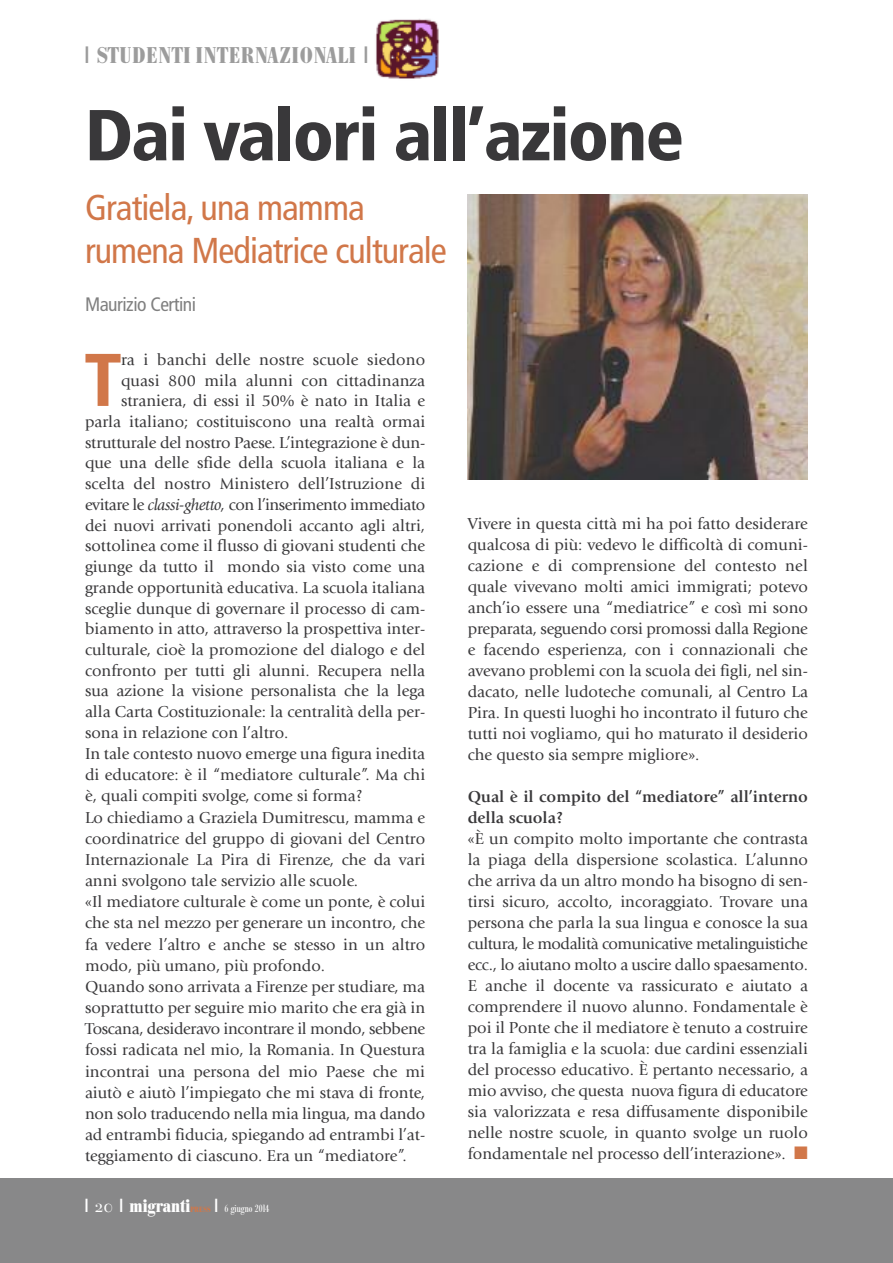
<style>
.page{position:relative;width:893px;height:1263px;background:#fff}
.page>*{position:absolute;margin:0;border:0;box-sizing:border-box;transform-origin:0 0}
.t1{font:900 condensed 72px "Frutiger";letter-spacing:-.025em;color:#39383a}
.t2{font:700 condensed 72px "Univers";color:#d17749}
.t3{font:condensed 36px/43.2px "Frutiger";letter-spacing:-.025em;color:#d17749}
.t4{font:700 condensed 22.5px "Bodoni BE";letter-spacing:.03em;color:#9c9c9c}
.t5{font:condensed 19.5px "Frutiger";letter-spacing:-.025em;color:#808080}
.t6{font:700 condensed 18px "Bodoni BE";color:#fff}
.t7{font:16.5px/21px "Giovanni";color:#39383a;text-align:justify}
.t8{font:700 16.5px/21px "Giovanni";color:#39383a}
.t9{font:16.5px "Giovanni";letter-spacing:-.03em;color:#39383a}
.t10{font:16.5px "Giovanni";letter-spacing:-.02em;color:#39383a}
.t11{font:condensed 10.5px "Bodoni BE";color:#fff}
.t12{font:700 condensed 7.5px "Bodoni BE";letter-spacing:.04em;color:#d17749}
.s1{font-family:"False Positive BRK";font-weight:400;font-stretch:normal}
.s2{color:#333}
.s3{font-style:italic}
.s4{font-family:"Bauer Bodoni Roman SC";font-weight:400;font-stretch:normal}
.s5{font-family:"False Positive BRK";font-stretch:normal;font-size:18px}
.s6{color:#d17749}
</style>
<div class="page">
<div style="left:0;top:1178px;width:893px;height:85px;background:#888889"></div>
<img style="left:468px;top:194px;width:340px;height:286px">
<img style="left:376px;top:19px;width:64px;height:60px">
<h3 class="t4" style="left:85px;top:47px;width:284px"><span class="s1">1</span> STUDENTI INTERNAZIONALI <span class="s1">1</span></h3>
<h1 class="t1" style="left:85px;top:106px;width:601px">Dai valori all’azione</h1>
<h2 class="t3" style="left:85px;top:188px;width:363px">Gratiela, una mamma rumena Mediatrice culturale</h2>
<p class="t5" style="left:85px;top:296px;width:113px">Maurizio Certini</p>
<h1 class="t2" style="left:85px;top:354px;width:38px">T</h1>
<p class="t7" style="left:121px;top:350px;width:306px"><span class="s2">r</span>a i banchi delle nostre scuole siedono</p>
<p class="t7" style="left:121px;top:371px;width:306px">quasi 800 mila alunni con cittadinanza</p>
<p class="t7" style="left:121px;top:392px;width:306px">straniera, di essi il 50% è nato in Italia e</p>
<p class="t7" style="left:85px;top:412px;width:342px">parla italiano; costituiscono una realtà ormai</p>
<p class="t7" style="left:85px;top:433px;width:342px">strutturale del nostro Paese. L’integrazione è dun-</p>
<p class="t7" style="left:85px;top:454px;width:342px">que una delle sfide della scuola italiana e la</p>
<p class="t7" style="left:85px;top:474px;width:342px">scelta del nostro Ministero dell’Istruzione di</p>
<p class="t9" style="left:85px;top:498px;width:342px">evitare le <span class="s3">classi-ghetto,</span> con l’inserimento immediato</p>
<p class="t7" style="left:85px;top:516px;width:342px">dei nuovi arrivati ponendoli accanto agli altri,</p>
<p class="t7" style="left:85px;top:537px;width:342px">sottolinea come il flusso di giovani studenti che</p>
<p class="t7" style="left:85px;top:557px;width:342px">giunge da tutto il mondo sia visto come una</p>
<p class="t7" style="left:85px;top:578px;width:342px">grande opportunità educativa. La scuola italiana</p>
<p class="t7" style="left:85px;top:599px;width:342px">sceglie dunque di governare il processo di cam-</p>
<p class="t7" style="left:85px;top:620px;width:342px">biamento in atto, attraverso la prospettiva inter-</p>
<p class="t7" style="left:85px;top:640px;width:342px">culturale, cioè la promozione del dialogo e del</p>
<p class="t7" style="left:85px;top:661px;width:342px">confronto per tutti gli alunni. Recupera nella</p>
<p class="t7" style="left:85px;top:682px;width:342px">sua azione la visione personalista che la lega</p>
<p class="t7" style="left:85px;top:702px;width:342px">alla Carta Costituzionale: la centralità della per-</p>
<p class="t7" style="left:85px;top:723px;width:205px">sona in relazione con l’altro.</p>
<p class="t7" style="left:85px;top:744px;width:342px">In tale contesto nuovo emerge una figura inedita</p>
<p class="t7" style="left:85px;top:765px;width:342px">di educatore: è il “mediatore culturale”. Ma chi</p>
<p class="t7" style="left:85px;top:787px;width:279px">è, quali compiti svolge, come si forma?</p>
<p class="t7" style="left:85px;top:808px;width:342px">Lo chiediamo a Graziela Dumitrescu, mamma e</p>
<p class="t7" style="left:85px;top:829px;width:342px">coordinatrice del gruppo di giovani del Centro</p>
<p class="t7" style="left:85px;top:850px;width:342px">Internazionale La Pira di Firenze, che da vari</p>
<p class="t7" style="left:85px;top:871px;width:275px">anni svolgono tale servizio alle scuole.</p>
<p class="t7" style="left:85px;top:892px;width:342px">«Il mediatore culturale è come un ponte, è colui</p>
<p class="t7" style="left:85px;top:914px;width:342px">che sta nel mezzo per generare un incontro, che</p>
<p class="t7" style="left:85px;top:935px;width:342px">fa vedere l’altro e anche se stesso in un altro</p>
<p class="t7" style="left:85px;top:956px;width:242px">modo, più umano, più profondo.</p>
<p class="t7" style="left:85px;top:977px;width:342px">Quando sono arrivata a Firenze per studiare, ma</p>
<p class="t7" style="left:85px;top:998px;width:342px">soprattutto per seguire mio marito che era già in</p>
<p class="t10" style="left:85px;top:1022px;width:342px">Toscana, desideravo incontrare il mondo, sebbene</p>
<p class="t7" style="left:85px;top:1041px;width:342px">fossi radicata nel mio, la Romania. In Questura</p>
<p class="t7" style="left:85px;top:1062px;width:342px">incontrai una persona del mio Paese che mi</p>
<p class="t7" style="left:85px;top:1083px;width:342px">aiutò e aiutò l’impiegato che mi stava di fronte,</p>
<p class="t7" style="left:85px;top:1104px;width:342px">non solo traducendo nella mia lingua, ma dando</p>
<p class="t7" style="left:85px;top:1125px;width:342px">ad entrambi fiducia, spiegando ad entrambi l’at-</p>
<p class="t7" style="left:85px;top:1147px;width:323px">teggiamento di ciascuno. Era un “mediatore”.</p>
<p class="t6" style="left:85px;top:1200px;width:107px"><span class="s1">1</span> <span class="s4">20</span> <span class="s1">1</span> migranti</p>
<p class="t12" style="left:190px;top:1207px;width:22px">PRESS</p>
<p class="t11" style="left:215px;top:1205px;width:56px"><span class="s5">1</span> 6 giugno 2014</p>
<p class="t7" style="left:468px;top:514px;width:342px">Vivere in questa città mi ha poi fatto desiderare qualcosa di più: vedevo le difficoltà di comuni&shy;cazione e di comprensione del contesto nel quale vivevano molti amici immigrati; potevo anch’io essere una “mediatrice” e così mi sono preparata, seguendo corsi promossi dalla Regione e facendo esperienza, con i connazionali che avevano problemi con la scuola dei figli, nel sin&shy;dacato, nelle ludoteche comunali, al Centro La Pira. In questi luoghi ho incontrato il futuro che tutti noi vogliamo, qui ho maturato il desiderio che questo sia sempre migliore».</p>
<p class="t8" style="left:468px;top:787px;width:342px">Qual è il compito del “mediatore” all’interno della scuola?</p>
<p class="t7" style="left:468px;top:829px;width:342px">«È un compito molto importante che contrasta la piaga della dispersione scolastica. L’alunno che arriva da un altro mondo ha bisogno di sen&shy;tirsi sicuro, accolto, incoraggiato. Trovare una persona che parla la sua lingua e conosce la sua cultura, le modalità comunicative metalinguistiche ecc., lo aiutano molto a uscire dallo spaesamento.<br>E anche il docente va rassicurato e aiutato a comprendere il nuovo alunno. Fondamentale è poi il Ponte che il mediatore è tenuto a costruire tra la famiglia e la scuola: due cardini essenziali del processo educativo. È pertanto necessario, a mio avviso, che questa nuova figura di educatore sia valorizzata e resa diffusamente disponibile nelle nostre scuole, in quanto svolge un ruolo fondamentale nel processo dell’interazione»<span class="s2">.</span> <span class="s6">■</span></p>
</div>
